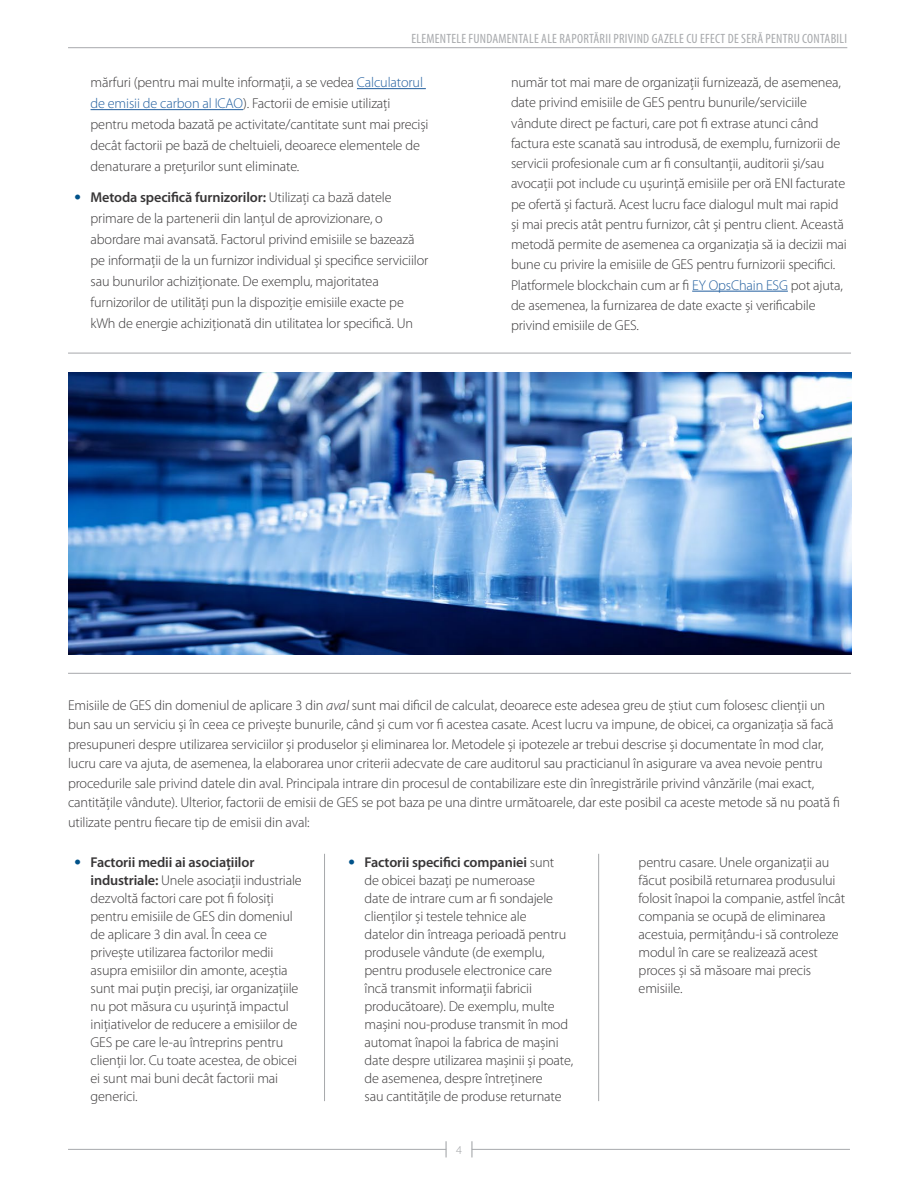
<style>
.page{position:relative;width:918px;height:1188px;background:#fff}
.page>*{position:absolute;margin:0;border:0;box-sizing:border-box;transform-origin:0 0}
.t1{font:300 14.25px/18px "Myriad Pro";letter-spacing:-.01em;color:#383637}
.t2{font:condensed 13.5px "Myriad Pro";letter-spacing:.02em;color:#a7a9ac}
.t3{font:300 12px "Myriad Pro";color:#9d9fa2}
.s1{color:#215e9e}
.s2{font-family:"Frutiger LT Std";color:#005289}
.s3{font-weight:600}
.s4{font-style:italic}
</style>
<div class="page">
<hr style="left:68px;top:1149px;width:782px;height:1px;background:#a7a9ac">
<div style="left:446px;top:1148px;width:26px;height:5px;background:#fff;border-radius:3px"></div>
<hr style="left:68px;top:47px;width:779px;height:1px;background:#a7a9ac">
<svg style="left:471px;top:1141px;width:1px;height:16px"></svg>
<svg style="left:446px;top:1141px;width:1px;height:16px"></svg>
<hr style="left:357px;top:88px;width:69px;height:1px;background:#215e9e">
<hr style="left:91px;top:109px;width:152px;height:1px;background:#215e9e">
<hr style="left:692px;top:291px;width:96px;height:1px;background:#215e9e">
<img style="left:68px;top:372px;width:783px;height:282px">
<hr style="left:324px;top:854px;width:1px;height:247px;background:#a6a8ab">
<hr style="left:598px;top:854px;width:1px;height:247px;background:#a6a8ab">
<hr style="left:68px;top:353px;width:783px;height:1px;background:#a6a8ab">
<hr style="left:68px;top:673px;width:783px;height:1px;background:#a6a8ab">
<p class="t2" style="left:411px;top:30px;width:437px">ELEMENTELE FUNDAMENTALE ALE RAPORTĂRII PRIVIND GAZELE CU EFECT DE SERĂ PENTRU CONTABILI</p>
<p class="t1" style="left:91px;top:72px;width:340px;line-height:21px">mărfuri (pentru mai multe informații, a se vedea <span class="s1">Calculatorul de emisii de carbon al ICAO</span>). Factorii de emisie utilizați pentru metoda bazată pe activitate/cantitate sunt mai preciși decât factorii pe bază de cheltuieli, deoarece elementele de denaturare a prețurilor sunt eliminate.</p>
<p class="t1" style="left:91px;top:187px;width:339px;line-height:21px;text-indent:-17px"><span class="s2">•</span> <span class="s3">Metoda specifică furnizorilor:</span> Utilizați ca bază datele primare de la partenerii din lanțul de aprovizionare, o abordare mai avansată. Factorul privind emisiile se bazează pe informații de la un furnizor individual și specifice serviciilor sau bunurilor achiziționate. De exemplu, majoritatea furnizorilor de utilități pun la dispoziție emisiile exacte pe kWh de energie achiziționată din utilitatea lor specifică. Un</p>
<p class="t1" style="left:511px;top:72px;width:337px;line-height:20.2px">număr tot mai mare de organizații furnizează, de asemenea, date privind emisiile de GES pentru bunurile/serviciile vândute direct pe facturi, care pot fi extrase atunci când factura este scanată sau introdusă, de exemplu, furnizorii de servicii profesionale cum ar fi consultanții, auditorii și/sau avocații pot include cu ușurință emisiile per oră ENI facturate pe ofertă și factură. Acest lucru face dialogul mult mai rapid și mai precis atât pentru furnizor, cât și pentru client. Această metodă permite de asemenea ca organizația să ia decizii mai bune cu privire la emisiile de GES pentru furnizorii specifici.<br>Platformele blockchain cum ar fi <span class="s1">EY OpsChain ESG</span> pot ajuta, de asemenea, la furnizarea de date exacte și verificabile privind emisiile de GES.</p>
<p class="t1" style="left:68px;top:695px;width:773px;line-height:19.5px">Emisiile de GES din domeniul de aplicare 3 din <span class="s4">aval</span> sunt mai dificil de calculat, deoarece este adesea greu de știut cum folosesc clienții un bun sau un serviciu și în ceea ce privește bunurile, când și cum vor fi acestea casate. Acest lucru va impune, de obicei, ca organizația să facă presupuneri despre utilizarea serviciilor și produselor și eliminarea lor. Metodele și ipotezele ar trebui descrise și documentate în mod clar, lucru care va ajuta, de asemenea, la elaborarea unor criterii adecvate de care auditorul sau practicianul în asigurare va avea nevoie pentru procedurile sale privind datele din aval. Principala intrare din procesul de contabilizare este din înregistrările privind vânzările (mai exact, cantitățile vândute). Ulterior, factorii de emisii de GES se pot baza pe una dintre următoarele, dar este posibil ca aceste metode să nu poată fi utilizate pentru fiecare tip de emisii din aval:</p>
<p class="t1" style="left:91px;top:853px;width:213px;text-indent:-17px"><span class="s2">•</span> <span class="s3">Factorii medii ai asociațiilor industriale:</span> Unele asociații industriale dezvoltă factori care pot fi folosiți pentru emisiile de GES din domeniul de aplicare 3 din aval. În ceea ce privește utilizarea factorilor medii asupra emisiilor din amonte, aceștia sunt mai puțin preciși, iar organizațiile nu pot măsura cu ușurință impactul inițiativelor de reducere a emisiilor de GES pe care le-au întreprins pentru clienții lor. Cu toate acestea, de obicei ei sunt mai buni decât factorii mai generici.</p>
<p class="t1" style="left:365px;top:853px;width:210px;text-indent:-17px"><span class="s2">•</span> <span class="s3">Factorii specifici companiei</span> sunt<br>de obicei bazați pe numeroase<br>date de intrare cum ar fi sondajele clienților și testele tehnice ale<br>datelor din întreaga perioadă pentru produsele vândute (de exemplu, pentru produsele electronice care încă transmit informații fabricii producătoare). De exemplu, multe mașini nou-produse transmit în mod automat înapoi la fabrica de mașini date despre utilizarea mașinii și poate, de asemenea, despre întreținere<br>sau cantitățile de produse returnate</p>
<p class="t1" style="left:639px;top:853px;width:208px">pentru casare. Unele organizații au făcut posibilă returnarea produsului folosit înapoi la companie, astfel încât compania se ocupă de eliminarea acestuia, permițându-i să controleze modul în care se realizează acest proces și să măsoare mai precis emisiile.</p>
<p class="t3" style="left:456px;top:1143px;width:7px">4</p>
</div>
